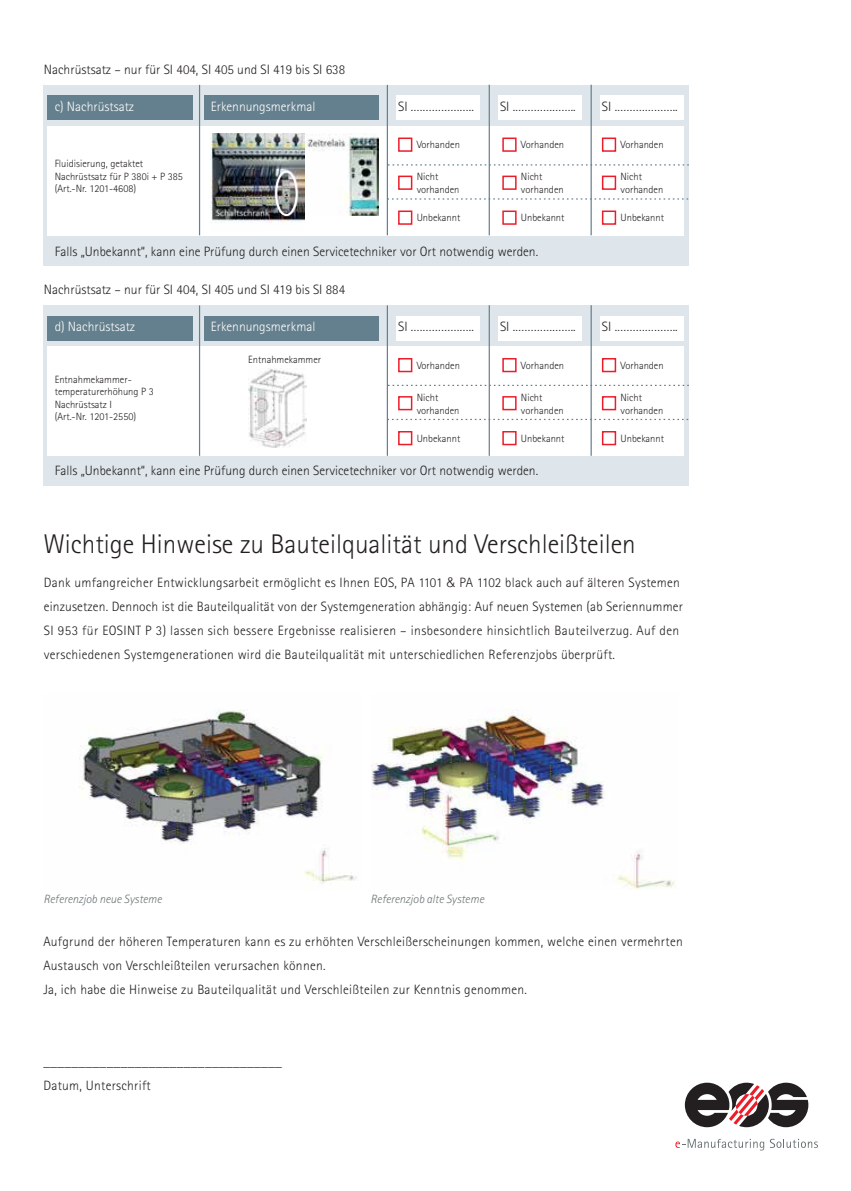
<style>
.page{position:relative;width:851px;height:1191px;background:#fff}
.page>*{position:absolute;margin:0;border:0;box-sizing:border-box;transform-origin:0 0}
.t1{font:300 27px "Rotis Sans Serif";color:#231f20}
.t2{font:300 13.5px/24px "Rotis Sans Serif";letter-spacing:.02em;color:#231f20}
.t3{font:300 13.5px "Rotis Sans Serif";color:#231f20}
.t4{font:300 13.5px "Rotis Sans Serif";color:#fff}
.t5{font:italic 300 12px "Rotis Sans Serif";color:#6a7374}
.t6{font:300 10.5px/12.6px "Rotis Sans Serif";color:#231f20}
.s1{font-family:"Helvetica"}
</style>
<div class="page">
<img style="left:79px;top:709px;width:278px;height:180px">
<img style="left:372px;top:709px;width:303px;height:180px">
<div style="left:43px;top:305px;width:645px;height:181px;background:#dee6eb"></div>
<div style="left:47px;top:316px;width:145px;height:25px;background:#647f8d"></div>
<div style="left:204px;top:316px;width:174px;height:25px;background:#647f8d"></div>
<div style="left:47px;top:347px;width:636px;height:109px;background:#fff"></div>
<hr style="left:199px;top:305px;width:1px;height:151px;background:#647f8d">
<hr style="left:387px;top:305px;width:1px;height:151px;background:#647f8d">
<div style="left:396px;top:316px;width:84px;height:25px;background:#fff"></div>
<hr style="left:488px;top:305px;width:2px;height:151px;background:#647f8d">
<div style="left:498px;top:316px;width:84px;height:25px;background:#fff"></div>
<hr style="left:590px;top:305px;width:1px;height:151px;background:#647f8d">
<div style="left:600px;top:316px;width:83px;height:25px;background:#fff"></div>
<svg style="left:388px;top:385px;width:300px;height:1px"></svg>
<svg style="left:388px;top:419px;width:300px;height:1px"></svg>
<div style="left:398px;top:358px;width:14px;height:14px;border:2px solid #ed1c29"></div>
<div style="left:502px;top:358px;width:14px;height:14px;border:2px solid #ed1c29"></div>
<div style="left:601px;top:358px;width:15px;height:14px;border:2px solid #ed1c29"></div>
<div style="left:398px;top:396px;width:14px;height:14px;border:2px solid #ed1c29"></div>
<div style="left:502px;top:396px;width:14px;height:14px;border:2px solid #ed1c29"></div>
<div style="left:601px;top:396px;width:15px;height:14px;border:2px solid #ed1c29"></div>
<div style="left:398px;top:431px;width:14px;height:14px;border:2px solid #ed1c29"></div>
<div style="left:502px;top:431px;width:14px;height:14px;border:2px solid #ed1c29"></div>
<div style="left:601px;top:431px;width:15px;height:14px;border:2px solid #ed1c29"></div>
<img style="left:248px;top:369px;width:59px;height:78px">
<div style="left:43px;top:85px;width:645px;height:181px;background:#dee6eb"></div>
<div style="left:47px;top:95px;width:145px;height:25px;background:#647f8d"></div>
<div style="left:204px;top:95px;width:174px;height:25px;background:#647f8d"></div>
<div style="left:47px;top:126px;width:636px;height:109px;background:#fff"></div>
<hr style="left:199px;top:85px;width:1px;height:150px;background:#647f8d">
<hr style="left:387px;top:85px;width:1px;height:150px;background:#647f8d">
<div style="left:396px;top:95px;width:84px;height:25px;background:#fff"></div>
<hr style="left:488px;top:85px;width:2px;height:150px;background:#647f8d">
<div style="left:498px;top:95px;width:84px;height:25px;background:#fff"></div>
<hr style="left:590px;top:85px;width:1px;height:150px;background:#647f8d">
<div style="left:600px;top:95px;width:83px;height:25px;background:#fff"></div>
<svg style="left:388px;top:164px;width:300px;height:1px"></svg>
<svg style="left:388px;top:198px;width:300px;height:2px"></svg>
<div style="left:398px;top:137px;width:14px;height:15px;border:2px solid #ed1c29"></div>
<div style="left:502px;top:137px;width:14px;height:15px;border:2px solid #ed1c29"></div>
<div style="left:601px;top:137px;width:15px;height:15px;border:2px solid #ed1c29"></div>
<div style="left:398px;top:176px;width:14px;height:14px;border:2px solid #ed1c29"></div>
<div style="left:502px;top:176px;width:14px;height:14px;border:2px solid #ed1c29"></div>
<div style="left:601px;top:176px;width:15px;height:14px;border:2px solid #ed1c29"></div>
<div style="left:398px;top:210px;width:14px;height:15px;border:2px solid #ed1c29"></div>
<div style="left:502px;top:210px;width:14px;height:15px;border:2px solid #ed1c29"></div>
<div style="left:601px;top:210px;width:15px;height:15px;border:2px solid #ed1c29"></div>
<img style="left:304px;top:134px;width:74px;height:82px">
<svg style="left:675px;top:1138px;width:142px;height:12px"></svg>
<svg style="left:684px;top:1082px;width:124px;height:45px"></svg>
<img style="left:210px;top:134px;width:94px;height:89px">
<div style="left:275px;top:171px;width:22px;height:45px;border:2px solid #fff;border-radius:50%"></div>
<p class="t3" style="left:44px;top:62px;width:303px">Nachrüstsatz – nur für SI 404, SI 405 und SI 419 bis SI 638</p>
<p class="t4" style="left:55px;top:99px;width:81px">c) Nachrüstsatz</p>
<p class="t4" style="left:211px;top:99px;width:106px">Erkennungsmerkmal</p>
<p class="t2" style="left:398px;top:94px;width:77px">SI .………………..</p>
<p class="t2" style="left:500px;top:94px;width:77px">SI .………………..</p>
<p class="t2" style="left:601px;top:94px;width:77px">SI .………………..</p>
<p class="t6" style="left:416px;top:139px;width:45px">Vorhanden</p>
<p class="t6" style="left:521px;top:139px;width:45px">Vorhanden</p>
<p class="t6" style="left:620px;top:139px;width:45px">Vorhanden</p>
<p class="t6" style="left:416px;top:171px;width:44px">Nicht vorhanden</p>
<p class="t6" style="left:521px;top:171px;width:44px">Nicht vorhanden</p>
<p class="t6" style="left:620px;top:171px;width:44px">Nicht vorhanden</p>
<p class="t6" style="left:416px;top:212px;width:45px">Unbekannt</p>
<p class="t6" style="left:521px;top:212px;width:45px">Unbekannt</p>
<p class="t6" style="left:620px;top:212px;width:45px">Unbekannt</p>
<p class="t3" style="left:55px;top:244px;width:484px">Falls „Unbekannt“, kann eine Prüfung durch einen Servicetechniker vor Ort notwendig werden.</p>
<p class="t6" style="left:55px;top:157px;width:130px">Fluidisierung, getaktet<br>Nachrüstsatz für P 380i + P 385 (Art.-Nr. 1201-4608)</p>
<p class="t3" style="left:44px;top:282px;width:303px">Nachrüstsatz – nur für SI 404, SI 405 und SI 419 bis SI 884</p>
<p class="t4" style="left:55px;top:319px;width:82px">d) Nachrüstsatz</p>
<p class="t4" style="left:211px;top:319px;width:106px">Erkennungsmerkmal</p>
<p class="t6" style="left:55px;top:373px;width:100px">Entnahmekammer&shy;temperaturerhöhung P 3<br>Nachrüstsatz I<br>(Art.-Nr. 1201-2550)</p>
<p class="t6" style="left:248px;top:354px;width:74px">Entnahmekammer</p>
<p class="t2" style="left:398px;top:315px;width:77px">SI .………………..</p>
<p class="t2" style="left:500px;top:315px;width:77px">SI .………………..</p>
<p class="t2" style="left:601px;top:315px;width:77px">SI .………………..</p>
<p class="t6" style="left:416px;top:359px;width:45px">Vorhanden</p>
<p class="t6" style="left:521px;top:359px;width:45px">Vorhanden</p>
<p class="t6" style="left:620px;top:359px;width:45px">Vorhanden</p>
<p class="t6" style="left:416px;top:391px;width:44px">Nicht vorhanden</p>
<p class="t6" style="left:521px;top:391px;width:44px">Nicht vorhanden</p>
<p class="t6" style="left:620px;top:391px;width:44px">Nicht vorhanden</p>
<p class="t6" style="left:416px;top:432px;width:45px">Unbekannt</p>
<p class="t6" style="left:521px;top:432px;width:45px">Unbekannt</p>
<p class="t6" style="left:620px;top:432px;width:45px">Unbekannt</p>
<p class="t3" style="left:55px;top:463px;width:484px">Falls „Unbekannt“, kann eine Prüfung durch einen Servicetechniker vor Ort notwendig werden.</p>
<p class="t1" style="left:43px;top:529px;width:593px">Wichtige Hinweise zu Bauteilqualität und Verschleißteilen</p>
<p class="t2" style="left:44px;top:570px;width:640px">Dank umfangreicher Entwicklungsarbeit ermöglicht es Ihnen EOS, PA 1101 <span class="s1">&amp;</span> PA 1102 black auch auf älteren Systemen einzusetzen. Dennoch ist die Bauteilqualität von der Systemgeneration abhängig: Auf neuen Systemen (ab Seriennummer SI 953 für EOSINT P 3) lassen sich bessere Ergebnisse realisieren – insbesondere hinsichtlich Bauteilverzug. Auf den verschiedenen Systemgenerationen wird die Bauteilqualität mit unterschiedlichen Referenzjobs überprüft.</p>
<p class="t5" style="left:43px;top:892px;width:120px">Referenzjob neue Systeme</p>
<p class="t5" style="left:370px;top:892px;width:115px">Referenzjob alte Systeme</p>
<p class="t2" style="left:43px;top:929px;width:640px">Aufgrund der höheren Temperaturen kann es zu erhöhten Verschleißerscheinungen kommen, welche einen vermehrten<br>Austausch von Verschleißteilen verursachen können.<br>Ja, ich habe die Hinweise zu Bauteilqualität und Verschleißteilen zur Kenntnis genommen.</p>
<p class="t2" style="left:43px;top:1049px;width:240px">__________________________________<br>Datum, Unterschrift</p>
</div>
